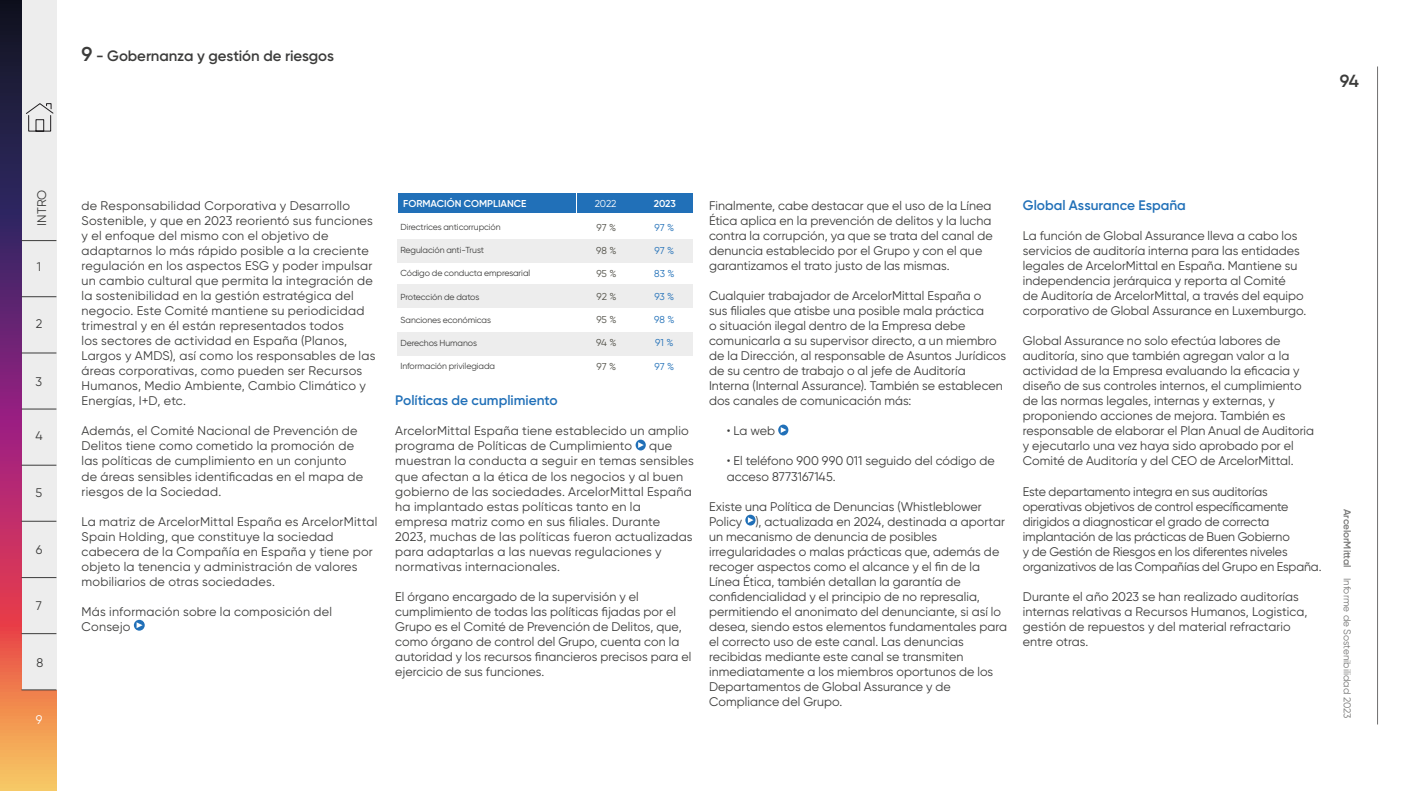
<style>
.page{position:relative;width:1404px;height:791px;background:#fff}
.page>*{position:absolute;margin:0;border:0;box-sizing:border-box;transform-origin:0 0}
.t1{font:600 17.5px "Gilroy";color:#3c3c3b}
.t2{font:600 15px "Gilroy";letter-spacing:-.005em;color:#3c3c3b}
.t3{font:600 13.75px "Gilroy";color:#2170b8}
.t4{font:12.5px/15px "Gilroy";letter-spacing:.005em;color:#3c3c3b}
.t5{font:12.5px "Gilroy";color:#fff}
.t6{font:10px "Gilroy";color:#777776}
.t7{font:600 10px "Gilroy";color:#fff}
.t8{font:10px "Gilroy";letter-spacing:-.01em;color:#525149}
.t9{font:10px "Gilroy";letter-spacing:-.01em;color:#2170b8}
.t10{font:10px "Gilroy";color:#fff}
.t11{font:8.75px "Gilroy";letter-spacing:-.01em;color:#3c3c3b}
.s1{font-size:20px}
.s2{font-weight:600}
</style>
<div class="page">
<svg style="left:1px;top:0;width:55px;height:790px;background:#994b5a"></svg>
<div style="left:22px;top:0;width:34px;height:689px;background:#ededed"></div>
<svg style="left:26px;top:103px;width:28px;height:29px"></svg>
<hr style="left:21px;top:240px;width:35px;height:1px;background:#3c3c3b">
<hr style="left:21px;top:296px;width:35px;height:1px;background:#3c3c3b">
<hr style="left:21px;top:352px;width:35px;height:1px;background:#3c3c3b">
<hr style="left:21px;top:464px;width:35px;height:1px;background:#3c3c3b">
<hr style="left:21px;top:577px;width:35px;height:1px;background:#3c3c3b">
<hr style="left:21px;top:408px;width:35px;height:1px;background:#3c3c3b">
<hr style="left:21px;top:520px;width:35px;height:1px;background:#3c3c3b">
<hr style="left:21px;top:633px;width:35px;height:1px;background:#3c3c3b">
<hr style="left:21px;top:689px;width:35px;height:1px;background:#3c3c3b">
<hr style="left:1377px;top:66px;width:1px;height:658px;background:#706f6f">
<svg style="left:635px;top:439px;width:10px;height:11px"></svg>
<svg style="left:778px;top:424px;width:10px;height:11px"></svg>
<svg style="left:745px;top:514px;width:10px;height:11px"></svg>
<div style="left:397px;top:284px;width:296px;height:23px;background:#ededed"></div>
<div style="left:397px;top:332px;width:296px;height:24px;background:#ededed"></div>
<div style="left:397px;top:194px;width:178px;height:19px;background:#2170b8"></div>
<div style="left:577px;top:194px;width:57px;height:19px;background:#2170b8"></div>
<div style="left:635px;top:194px;width:58px;height:19px;background:#2170b8"></div>
<div style="left:397px;top:239px;width:296px;height:23px;background:#ededed"></div>
<svg style="left:134px;top:619px;width:11px;height:11px"></svg>
<p class="t2" style="left:81px;top:46px;width:254px"><span class="s1">9</span> - Gobernanza y gestión de riesgos</p>
<h1 class="t1" style="left:1339px;top:70px;width:21px">94</h1>
<p class="t4" style="left:34px;top:225px;width:37px;rotate:-90deg">INTRO</p>
<p class="t4" style="left:37px;top:258px;width:6px">1</p>
<p class="t4" style="left:36px;top:316px;width:8px">2</p>
<p class="t4" style="left:36px;top:374px;width:8px">3</p>
<p class="t4" style="left:35px;top:427px;width:9px">4</p>
<p class="t4" style="left:36px;top:484px;width:8px">5</p>
<p class="t4" style="left:36px;top:541px;width:8px">6</p>
<p class="t4" style="left:36px;top:598px;width:8px">7</p>
<p class="t4" style="left:36px;top:655px;width:8px">8</p>
<p class="t5" style="left:36px;top:711px;width:8px">9</p>
<p class="t4" style="left:81px;top:198px;width:295px">de Responsabilidad Corporativa y Desarrollo Sostenible, y que en 2023 reorientó sus funciones y el enfoque del mismo con el objetivo de adaptarnos lo más rápido posible a la creciente regulación en los aspectos ESG y poder impulsar un cambio cultural que permita la integración de la sostenibilidad en la gestión estratégica del negocio. Este Comité mantiene su periodicidad trimestral y en él están representados todos<br>los sectores de actividad en España (Planos, Largos y AMDS), así como los responsables de las áreas corporativas, como pueden ser Recursos Humanos, Medio Ambiente, Cambio Climático y Energías, I+D, etc.</p>
<p class="t4" style="left:81px;top:423px;width:283px">Además, el Comité Nacional de Prevención de Delitos tiene como cometido la promoción de las políticas de cumplimiento en un conjunto de áreas sensibles identificadas en el mapa de riesgos de la Sociedad.</p>
<p class="t4" style="left:81px;top:513px;width:297px">La matriz de ArcelorMittal España es ArcelorMittal Spain Holding, que constituye la sociedad cabecera de la Compañía en España y tiene por objeto la tenencia y administración de valores mobiliarios de otras sociedades.</p>
<p class="t4" style="left:81px;top:603px;width:252px">Más información sobre la composición del<br>Consejo</p>
<p class="t7" style="left:403px;top:197px;width:125px">FORMACIÓN COMPLIANCE</p>
<p class="t10" style="left:594px;top:198px;width:23px">2022</p>
<p class="t7" style="left:654px;top:197px;width:23px">2023</p>
<p class="t11" style="left:400px;top:221px;width:102px">Directrices anticorrupción</p>
<p class="t11" style="left:400px;top:245px;width:85px">Regulación anti-Trust</p>
<p class="t11" style="left:400px;top:268px;width:131px">Código de conducta empresarial</p>
<p class="t11" style="left:400px;top:291px;width:80px">Protección de datos</p>
<p class="t11" style="left:400px;top:314px;width:92px">Sanciones económicas</p>
<p class="t11" style="left:400px;top:337px;width:78px">Derechos Humanos</p>
<p class="t11" style="left:400px;top:360px;width:96px">Información privilegiada</p>
<p class="t8" style="left:596px;top:221px;width:21px">97 %</p>
<p class="t8" style="left:596px;top:244px;width:22px">98 %</p>
<p class="t8" style="left:596px;top:267px;width:22px">95 %</p>
<p class="t8" style="left:596px;top:290px;width:22px">92 %</p>
<p class="t8" style="left:596px;top:313px;width:22px">95 %</p>
<p class="t8" style="left:596px;top:336px;width:22px">94 %</p>
<p class="t8" style="left:596px;top:360px;width:21px">97 %</p>
<p class="t9" style="left:654px;top:221px;width:21px">97 %</p>
<p class="t9" style="left:654px;top:244px;width:21px">97 %</p>
<p class="t9" style="left:654px;top:267px;width:22px">83 %</p>
<p class="t9" style="left:654px;top:290px;width:21px">93 %</p>
<p class="t9" style="left:654px;top:313px;width:22px">98 %</p>
<p class="t9" style="left:655px;top:336px;width:20px">91 %</p>
<p class="t9" style="left:654px;top:360px;width:21px">97 %</p>
<p class="t3" style="left:395px;top:392px;width:164px">Políticas de cumplimiento</p>
<p class="t4" style="left:395px;top:423px;width:295px">ArcelorMittal España tiene establecido un amplio programa de Políticas de Cumplimiento</p>
<p class="t4" style="left:395px;top:438px;width:300px;text-indent:254px">que muestran la conducta a seguir en temas sensibles que afectan a la ética de los negocios y al buen gobierno de las sociedades. ArcelorMittal España ha implantado estas políticas tanto en la empresa matriz como en sus filiales. Durante 2023, muchas de las políticas fueron actualizadas para adaptarlas a las nuevas regulaciones y normativas internacionales.</p>
<p class="t4" style="left:395px;top:588px;width:298px">El órgano encargado de la supervisión y el cumplimiento de todas las políticas fijadas por el Grupo es el Comité de Prevención de Delitos, que, como órgano de control del Grupo, cuenta con la autoridad y los recursos financieros precisos para el ejercicio de sus funciones.</p>
<p class="t4" style="left:709px;top:198px;width:285px">Finalmente, cabe destacar que el uso de la Línea Ética aplica en la prevención de delitos y la lucha contra la corrupción, ya que se trata del canal de denuncia establecido por el Grupo y con el que garantizamos el trato justo de las mismas.</p>
<p class="t4" style="left:709px;top:288px;width:298px">Cualquier trabajador de ArcelorMittal España o<br>sus filiales que atisbe una posible mala práctica<br>o situación ilegal dentro de la Empresa debe comunicarla a su supervisor directo, a un miembro de la Dirección, al responsable de Asuntos Jurídicos de su centro de trabajo o al jefe de Auditoría Interna (Internal Assurance). También se establecen dos canales de comunicación más:</p>
<p class="t4" style="left:726px;top:423px;width:50px">• La web</p>
<p class="t4" style="left:726px;top:453px;width:269px">• El teléfono 900 990 011 seguido del código de acceso 8773167145.</p>
<p class="t4" style="left:709px;top:498px;width:299px">Existe una Política de Denuncias (Whistleblower Policy ), actualizada en 2024, destinada a aportar un mecanismo de denuncia de posibles irregularidades o malas prácticas que, además de recoger aspectos como el alcance y el fin de la Línea Ética, también detallan la garantía de confidencialidad y el principio de no represalia, permitiendo el anonimato del denunciante, si así lo desea, siendo estos elementos fundamentales para el correcto uso de este canal. Las denuncias recibidas mediante este canal se transmiten inmediatamente a los miembros oportunos de los Departamentos de Global Assurance y de Compliance del Grupo.</p>
<p class="t3" style="left:1022px;top:197px;width:165px">Global Assurance España</p>
<p class="t4" style="left:1022px;top:228px;width:285px">La función de Global Assurance lleva a cabo los servicios de auditoría interna para las entidades legales de ArcelorMittal en España. Mantiene su independencia jerárquica y reporta al Comité<br>de Auditoría de ArcelorMittal, a través del equipo corporativo de Global Assurance en Luxemburgo.</p>
<p class="t4" style="left:1022px;top:333px;width:293px">Global Assurance no solo efectúa labores de auditoría, sino que también agregan valor a la actividad de la Empresa evaluando la eficacia y diseño de sus controles internos, el cumplimiento de las normas legales, internas y externas, y proponiendo acciones de mejora. También es responsable de elaborar el Plan Anual de Auditoria y ejecutarlo una vez haya sido aprobado por el Comité de Auditoría y del CEO de ArcelorMittal.</p>
<p class="t4" style="left:1022px;top:483px;width:300px">Este departamento integra en sus auditorías operativas objetivos de control específicamente dirigidos a diagnosticar el grado de correcta implantación de las prácticas de Buen Gobierno<br>y de Gestión de Riesgos en los diferentes niveles organizativos de las Compañías del Grupo en España.</p>
<p class="t4" style="left:1022px;top:588px;width:286px">Durante el año 2023 se han realizado auditorías internas relativas a Recursos Humanos, Logistica, gestión de repuestos y del material refractario entre otras.</p>
<p class="t6" style="left:1353px;top:508px;width:211px;rotate:90deg"><span class="s2">ArcelorMittal</span> Informe de Sostenibilidad 2023</p>
</div>
